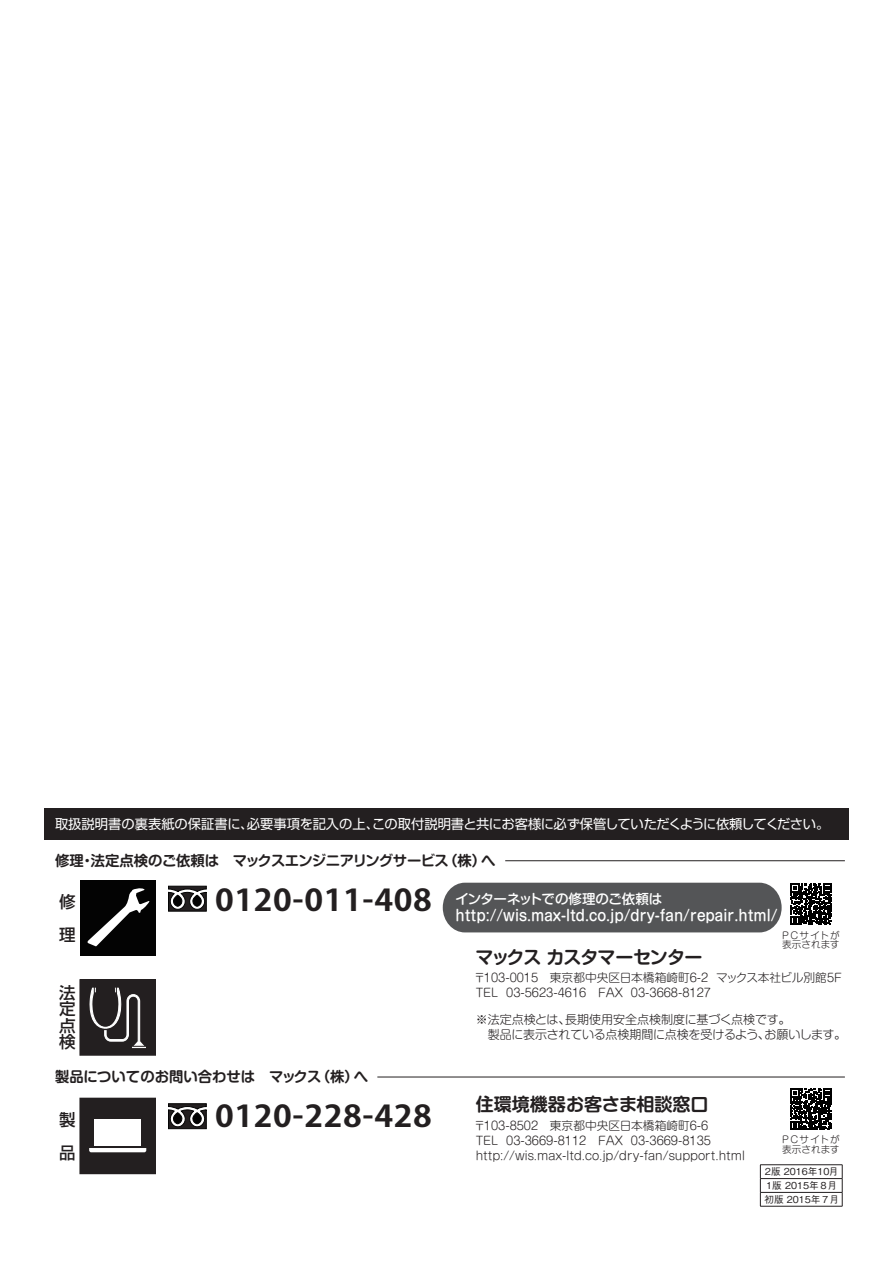
<style>
.page{position:relative;width:893px;height:1263px;background:#fff}
.page>*{position:absolute;margin:0;border:0;box-sizing:border-box;transform-origin:0 0}
.t1{font:700 29.7px "Koz Go Pro";letter-spacing:.02em;color:#231f20;scale:1.1 1}
.t2{font:700 18px "Shin M Go Pro De";color:#231f20}
.t3{font:700 18px "Shin M Go Pro De";letter-spacing:-.055em;color:#231f20}
.t4{font:500 16.5px/16.5px "Shin Go Pro";color:#231f20}
.t5{font:500 14.85px "Shin M Go Pro";color:#fff;scale:.91 1}
.t6{font:700 14.4px "Shin M Go Pro De";letter-spacing:-.015em;color:#231f20}
.t7{font:500 13.5px "Shin M Go Pro";letter-spacing:-.02em;color:#fff}
.t8{font:13.35px "Shin Go Pro";letter-spacing:-.01em;color:#fff}
.t9{font:300 12px/15px "Shin M Go Pro";letter-spacing:-.01em;color:#231f20}
.t10{font:300 11.7px/14.9px "Shin M Go Pro";color:#231f20}
.t11{font:500 9.6px/13.8px "Gothic BBB Pro";color:#231f20}
.t12{font:300 9.6px/9.6px "Shin M Go Pro";letter-spacing:.015em;color:#231f20}
</style>
<div class="page">
<hr style="left:760px;top:1164px;width:82px;height:1px;background:#231f20">
<hr style="left:760px;top:1178px;width:82px;height:1px;background:#231f20">
<hr style="left:760px;top:1192px;width:82px;height:1px;background:#231f20">
<svg style="left:760px;top:1165px;width:1px;height:41px"></svg>
<svg style="left:842px;top:1165px;width:1px;height:41px"></svg>
<hr style="left:760px;top:1206px;width:82px;height:1px;background:#231f20">
<div style="left:44px;top:808px;width:805px;height:31px;background:#231f20"></div>
<svg style="left:168px;top:1103px;width:39px;height:26px"></svg>
<div style="left:80px;top:1098px;width:75px;height:76px;background:#231f20"></div>
<div style="left:80px;top:1098px;width:76px;height:76px;border:1px solid #231f20"></div>
<div style="left:94px;top:1119px;width:47px;height:27px;background:#fff"></div>
<svg style="left:89px;top:1148px;width:57px;height:4px"></svg>
<svg style="left:168px;top:886px;width:39px;height:26px"></svg>
<div style="left:80px;top:881px;width:75px;height:75px;background:#030303"></div>
<svg style="left:87px;top:888px;width:63px;height:58px"></svg>
<div style="left:80px;top:980px;width:75px;height:75px;background:#231f20"></div>
<div style="left:80px;top:979px;width:76px;height:76px;border:1px solid #231f20"></div>
<svg style="left:89px;top:987px;width:57px;height:61px"></svg>
<hr style="left:377px;top:1077px;width:468px;height:1px;background:#231f20">
<hr style="left:505px;top:860px;width:340px;height:1px;background:#231f20">
<div style="left:443px;top:883px;width:339px;height:49px;background:#545557"></div>
<svg style="left:790px;top:883px;width:42px;height:42px"></svg>
<svg style="left:790px;top:1088px;width:42px;height:42px"></svg>
<p class="t8" style="left:55px;top:813px;width:776px">取扱説明書の裏表紙の保証書に、必要事項を記入の上、この取付説明書と共にお客様に必ず保管していただくように依頼してください。</p>
<p class="t6" style="left:55px;top:848px;width:442px">修理・法定点検のご依頼は　マックスエンジニアリングサービス（株）へ</p>
<h3 class="t4" style="left:59px;top:883px;width:18px;line-height:33px">修理</h3>
<h3 class="t4" style="left:59px;top:982px;width:18px;text-align:justify">法定点検</h3>
<h1 class="t1" style="left:215px;top:880px;width:199px">0120-011-408</h1>
<p class="t6" style="left:55px;top:1065px;width:315px">製品についてのお問い合わせは　マックス（株）へ</p>
<h3 class="t4" style="left:59px;top:1101px;width:18px;line-height:33px">製品</h3>
<h1 class="t1" style="left:215px;top:1097px;width:199px">0120-228-428</h1>
<p class="t7" style="left:455px;top:888px;width:208px">インターネットでの修理のご依頼は</p>
<p class="t5" style="left:456px;top:904px;width:355px">http://wis.max-ltd.co.jp/dry-fan/repair.html/</p>
<p class="t12" style="left:782px;top:929px;width:59px">PCサイトが表示されます</p>
<h2 class="t3" style="left:475px;top:943px;width:229px">マックス カスタマーセンター</h2>
<p class="t10" style="left:474px;top:969px;width:369px">〒103-0015　東京都中央区日本橋箱崎町6-2 マックス本社ビル別館５F<br>TEL 03-5623-4616　FAX 03-3668-8127</p>
<p class="t9" style="left:476px;top:1011px;width:372px">※法定点検とは、長期使用安全点検制度に基づく点検です。<br>　製品に表示されている点検期間に点検を受けるよう、お願いします。</p>
<h2 class="t2" style="left:476px;top:1090px;width:234px">住環境機器お客さま相談窓口</h2>
<p class="t10" style="left:474px;top:1117px;width:272px">〒103-8502　東京都中央区日本橋箱崎町6-6<br>TEL 03-3669-8112　FAX 03-3669-8135 http://wis.max-ltd.co.jp/dry-fan/support.html</p>
<p class="t12" style="left:782px;top:1134px;width:59px">PCサイトが表示されます</p>
<p class="t11" style="left:763px;top:1163px;width:77px">２版 2016年10月<br>１版 2015年８月初版 2015年７月</p>
</div>
